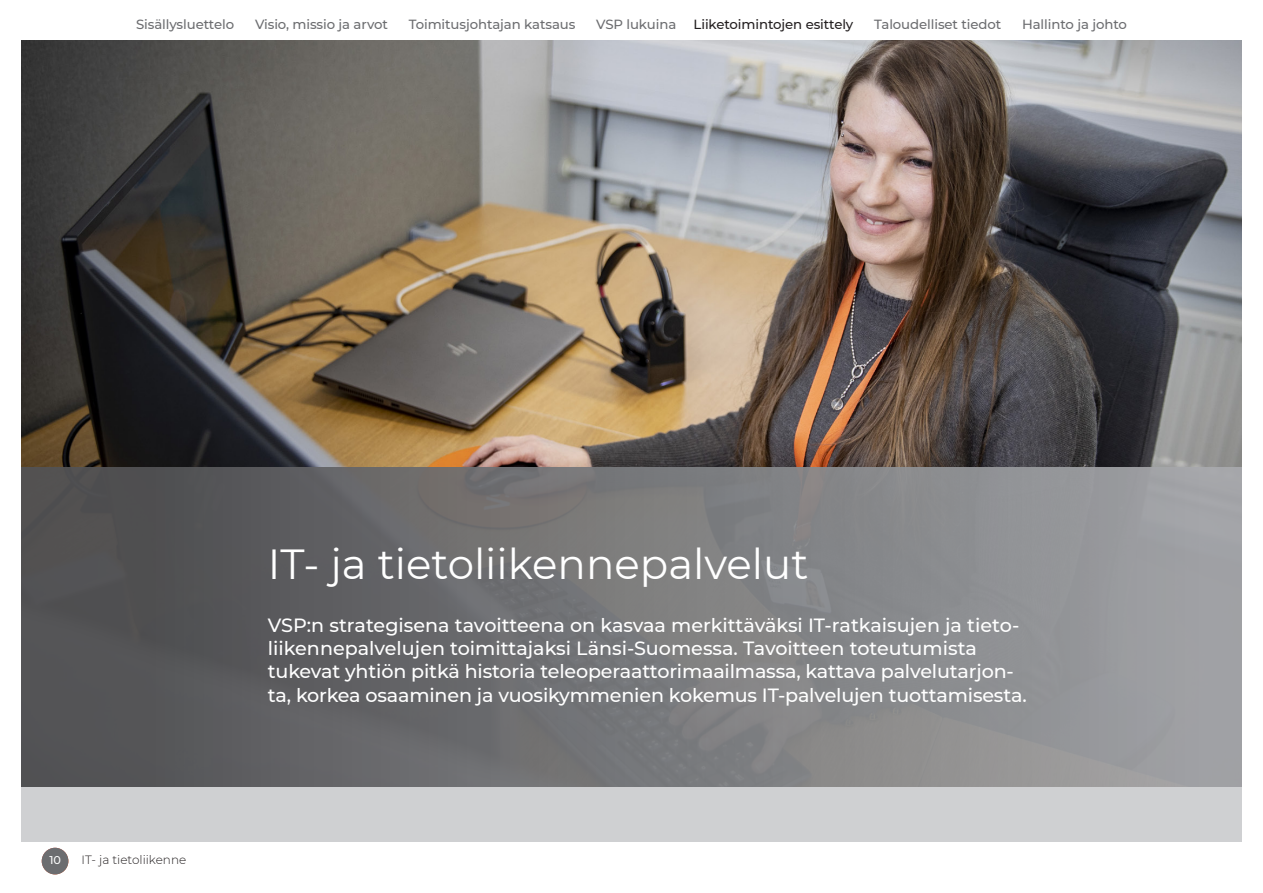
<style>
.page{position:relative;width:1263px;height:893px;background:#fff}
.page>*{position:absolute;margin:0;border:0;box-sizing:border-box;transform-origin:0 0}
.t1{font:42px "Montserrat";color:#fff}
.t2{font:500 19.2px/23.2px "Montserrat";letter-spacing:-.01em;color:#fff}
.t3{font:500 13.35px "Montserrat";letter-spacing:-.005em;color:#6c6d70}
.t4{font:500 13.35px "Montserrat";letter-spacing:-.005em;color:#231f20}
.t5{font:300 12px "Montserrat";color:#231f20}
.t6{font:500 11.25px "Montserrat";color:#fff}
</style>
<div class="page">
<div style="left:21px;top:21px;width:1221px;height:821px;background:#cfd0d2"></div>
<img style="left:21px;top:39px;width:1221px;height:429px">
<svg style="left:42px;top:848px;width:26px;height:26px"></svg>
<div style="left:21px;top:468px;width:1221px;height:319px;background:linear-gradient(to right,#4c4c4d,#a3a4a7)"></div>
<div style="left:42px;top:848px;width:26px;height:26px;background:#6c6d70;border-radius:50%"></div>
<div style="left:0;top:0;width:1263px;height:39px;background:#fff"></div>
<p class="t3" style="left:136px;top:15px;width:100px">Sisällysluettelo</p>
<p class="t3" style="left:255px;top:15px;width:134px">Visio, missio ja arvot</p>
<p class="t3" style="left:409px;top:15px;width:168px">Toimitusjohtajan katsaus</p>
<p class="t3" style="left:596px;top:15px;width:82px">VSP lukuina</p>
<p class="t4" style="left:694px;top:15px;width:161px">Liiketoimintojen esittely</p>
<p class="t3" style="left:874px;top:15px;width:129px">Taloudelliset tiedot</p>
<p class="t3" style="left:1022px;top:15px;width:106px">Hallinto ja johto</p>
<p class="t6" style="left:49px;top:852px;width:13px">10</p>
<p class="t5" style="left:82px;top:852px;width:106px">IT- ja tietoliikenne</p>
<h1 class="t1" style="left:268px;top:535px;width:542px">IT- ja tietoliikennepalvelut</h1>
<p class="t2" style="left:268px;top:613px;width:760px">VSP:n strategisena tavoitteena on kasvaa merkittäväksi IT-ratkaisujen ja tieto&shy;liikennepalvelujen toimittajaksi Länsi-Suomessa. Tavoitteen toteutumista tukevat yhtiön pitkä historia teleoperaattorimaailmassa, kattava palvelutarjon&shy;ta, korkea osaaminen ja vuosikymmenien kokemus IT-palvelujen tuottamisesta.</p>
</div>
